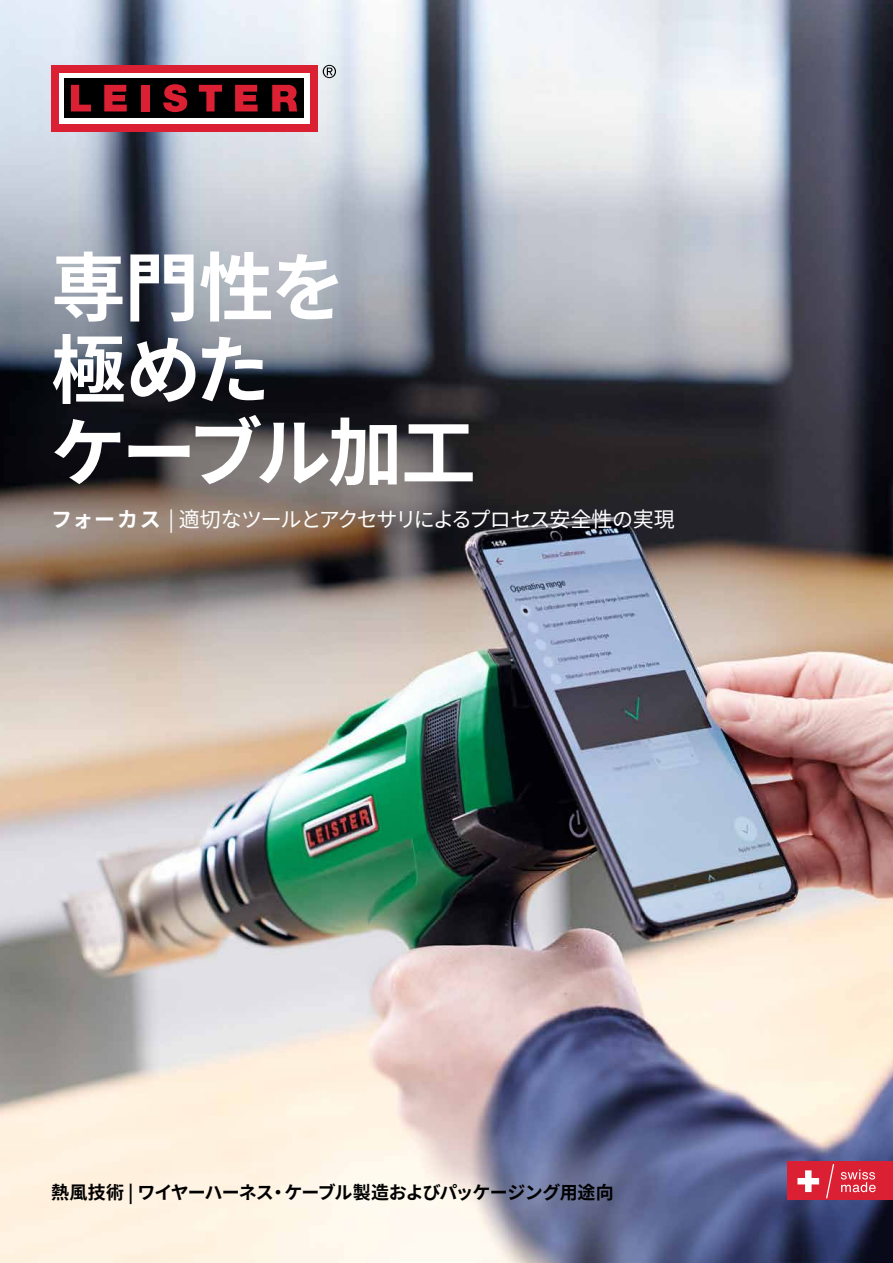
<style>
.page{position:relative;width:893px;height:1263px;background:#fff}
.page>*{position:absolute;margin:0;border:0;box-sizing:border-box;transform-origin:0 0}
.t1{font:700 75px/82.5px "Noto Sans JP";letter-spacing:-.045em;color:#fff}
.t2{font:21px "Noto Sans JP";letter-spacing:-.055em;color:#fff}
.t3{font:700 18px "Noto Sans JP";letter-spacing:-.045em;color:#000}
.s1{font-weight:700}
</style>
<div class="page">
<img style="left:0;top:0;width:893px;height:1263px">
<div style="left:51px;top:65px;width:266px;height:66px;background:#da2032"></div>
<div style="left:59px;top:73px;width:250px;height:50px;background:#fff"></div>
<div style="left:64px;top:78px;width:240px;height:40px;background:#000"></div>
<svg style="left:71px;top:85px;width:20px;height:26px"></svg>
<svg style="left:104px;top:85px;width:23px;height:26px"></svg>
<div style="left:141px;top:85px;width:9px;height:26px;background:#da2032"></div>
<svg style="left:163px;top:84px;width:24px;height:28px"></svg>
<svg style="left:199px;top:85px;width:23px;height:26px"></svg>
<svg style="left:235px;top:85px;width:23px;height:26px"></svg>
<svg style="left:272px;top:85px;width:25px;height:26px"></svg>
<svg style="left:323px;top:65px;width:13px;height:13px"></svg>
<div style="left:788px;top:1161px;width:105px;height:38px;background:#da2032"></div>
<svg style="left:841px;top:1169px;width:35px;height:23px"></svg>
<svg style="left:797px;top:1170px;width:22px;height:22px"></svg>
<svg style="left:826px;top:1164px;width:8px;height:34px"></svg>
<h1 class="t1" style="left:51px;top:248px;width:426px">専門性を<br>極めた<br>ケーブル加工</h1>
<p class="t2" style="left:51px;top:508px;width:625px"><span class="s1">フォーカス</span> | 適切なツールとアクセサリによるプロセス安全性の実現</p>
<p class="t3" style="left:51px;top:1182px;width:564px">熱風技術 | ワイヤーハーネス・ケーブル製造およびパッケージング用途向</p>
</div>
